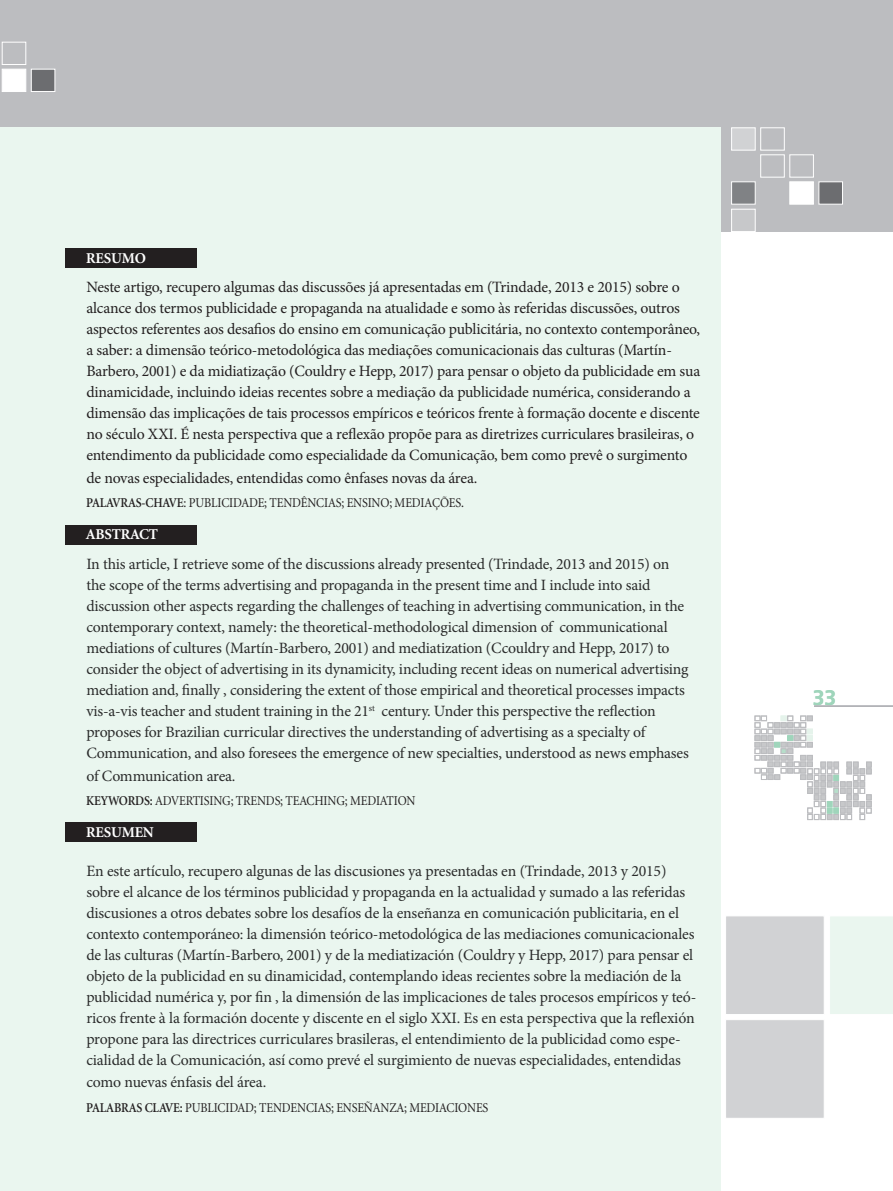
<style>
.page{position:relative;width:893px;height:1191px;background:#fff}
.page>*{position:absolute;margin:0;border:0;box-sizing:border-box;transform-origin:0 0}
.t1{font:700 21px "Frutiger";color:#9fd5bb}
.t2{font:15.75px/21px "Minion Pro";letter-spacing:-.015em;color:#2a2b2b}
.t3{font:15.75px/21px "Minion Pro";letter-spacing:-.015em;color:#231f20}
.t4{font:700 15px "Minion";letter-spacing:-.015em;color:#fff}
.t5{font:13.5px "Minion";letter-spacing:-.015em;color:#231f20;scale:.9 1}
.s1{font-weight:600}
</style>
<div class="page">
<svg style="left:755px;top:716px;width:116px;height:103px"></svg>
<div style="left:0;top:0;width:893px;height:232px;background:#bcbdc0"></div>
<div style="left:725px;top:915px;width:100px;height:100px;background:#d1d2d4;border:1px solid #fff"></div>
<div style="left:830px;top:916px;width:63px;height:98px;background:#eaf6ef"></div>
<hr style="left:814px;top:706px;width:79px;height:1px;background:#b2b3b7">
<div style="left:731px;top:182px;width:24px;height:22px;background:#808285"></div>
<div style="left:790px;top:182px;width:24px;height:22px;background:#fff"></div>
<div style="left:819px;top:182px;width:24px;height:22px;background:#6c6d70"></div>
<div style="left:760px;top:155px;width:24px;height:22px;border:1px solid #fff"></div>
<div style="left:790px;top:155px;width:24px;height:22px;border:1px solid #fff"></div>
<div style="left:731px;top:128px;width:24px;height:22px;background:#d1d2d4;border:1px solid #fff"></div>
<div style="left:760px;top:128px;width:24px;height:22px;border:1px solid #fff"></div>
<div style="left:731px;top:209px;width:24px;height:23px;background:#c7c8ca;border:1px solid #fff"></div>
<div style="left:2px;top:69px;width:24px;height:23px;background:#fff"></div>
<div style="left:31px;top:69px;width:24px;height:23px;background:#6c6d70;border:1px solid #fff"></div>
<div style="left:2px;top:42px;width:24px;height:23px;border:1px solid #fff"></div>
<div style="left:725px;top:1019px;width:100px;height:99px;background:#d1d2d4;border:1px solid #fff"></div>
<div style="left:0;top:128px;width:721px;height:1063px;background:#eaf6ef"></div>
<div style="left:65px;top:248px;width:131px;height:20px;background:#231f20"></div>
<div style="left:65px;top:525px;width:131px;height:19px;background:#231f20"></div>
<div style="left:65px;top:822px;width:131px;height:20px;background:#231f20"></div>
<p class="t4" style="left:86px;top:250px;width:61px">RESUMO</p>
<p class="t3" style="left:86px;top:277px;width:615px">Neste artigo, recupero algumas das discussões já apresentadas em (Trindade, 2013 e 2015) sobre o alcance dos termos publicidade e propaganda na atualidade e somo às referidas discussões, outros aspectos referentes aos desafios do ensino em comunicação publicitária, no contexto contemporâneo, a saber: a dimensão teórico-metodológica das mediações comunicacionais das culturas (Martín-Barbero, 2001) e da midiatização (Couldry e Hepp, 2017) para pensar o objeto da publicidade em sua dinamicidade, incluindo ideias recentes sobre a mediação da publicidade numérica, considerando a dimensão das implicações de tais processos empíricos e teóricos frente à formação docente e discente no século XXI. É nesta perspectiva que a reflexão propõe para as diretrizes curriculares brasileiras, o entendimento da publicidade como especialidade da Comunicação, bem como prevê o surgimento</p>
<p class="t3" style="left:86px;top:467px;width:392px">de novas especialidades, entendidas como ênfases novas da área.</p>
<p class="t5" style="left:86px;top:496px;width:421px"><span class="s1">PALAVRAS-CHAVE</span>: PUBLICIDADE; TENDÊNCIAS; ENSINO; MEDIAÇÕES.</p>
<p class="t4" style="left:86px;top:527px;width:73px">ABSTRACT</p>
<p class="t2" style="left:86px;top:553px;width:604px">In this article, I retrieve some of the discussions already presented (Trindade, 2013 and 2015) on the scope of the terms advertising and propaganda in the present time and I include into said discussion other aspects regarding the challenges of teaching in advertising communication, in the contemporary context, namely: the theoretical-methodological dimension of communicational mediations of cultures (Martín-Barbero, 2001) and mediatization (Ccouldry and Hepp, 2017) to consider the object of advertising in its dynamicity, including recent ideas on numerical advertising mediation and, finally , considering the extent of those empirical and theoretical processes impacts vis-a-vis teacher and student training in the 21<sup>st</sup> century. Under this perspective the reflection proposes for Brazilian curricular directives the understanding of advertising as a specialty of Communication, and also foresees the emergence of new specialties, understood as news emphases</p>
<p class="t2" style="left:86px;top:765px;width:151px">of Communication area.</p>
<p class="t5" style="left:86px;top:793px;width:367px"><span class="s1">KEYWORDS:</span> ADVERTISING; TRENDS; TEACHING; MEDIATION</p>
<p class="t4" style="left:86px;top:824px;width:69px">RESUMEN</p>
<p class="t2" style="left:86px;top:860px;width:612px">En este artículo, recupero algunas de las discusiones ya presentadas en (Trindade, 2013 y 2015) sobre el alcance de los términos publicidad y propaganda en la actualidad y sumado a las referidas discusiones a otros debates sobre los desafíos de la enseñanza en comunicación publicitaria, en el contexto contemporáneo: la dimensión teórico-metodológica de las mediaciones comunicacionales de las culturas (Martín-Barbero, 2001) y de la mediatización (Couldry y Hepp, 2017) para pensar el objeto de la publicidad en su dinamicidad, contemplando ideas recientes sobre la mediación de la publicidad numérica y, por fin , la dimensión de las implicaciones de tales procesos empíricos y teó&shy;ricos frente à la formación docente y discente en el siglo XXI. Es en esta perspectiva que la reflexión propone para las directrices curriculares brasileras, el entendimiento de la publicidad como espe&shy;cialidad de la Comunicación, así como prevé el surgimiento de nuevas especialidades, entendidas</p>
<p class="t2" style="left:86px;top:1071px;width:181px">como nuevas énfasis del área.</p>
<p class="t5" style="left:86px;top:1101px;width:448px"><span class="s1">PALABRAS CLAVE:</span> PUBLICIDAD; TENDENCIAS; ENSEÑANZA; MEDIACIONES</p>
<h1 class="t1" style="left:813px;top:685px;width:25px">33</h1>
</div>
